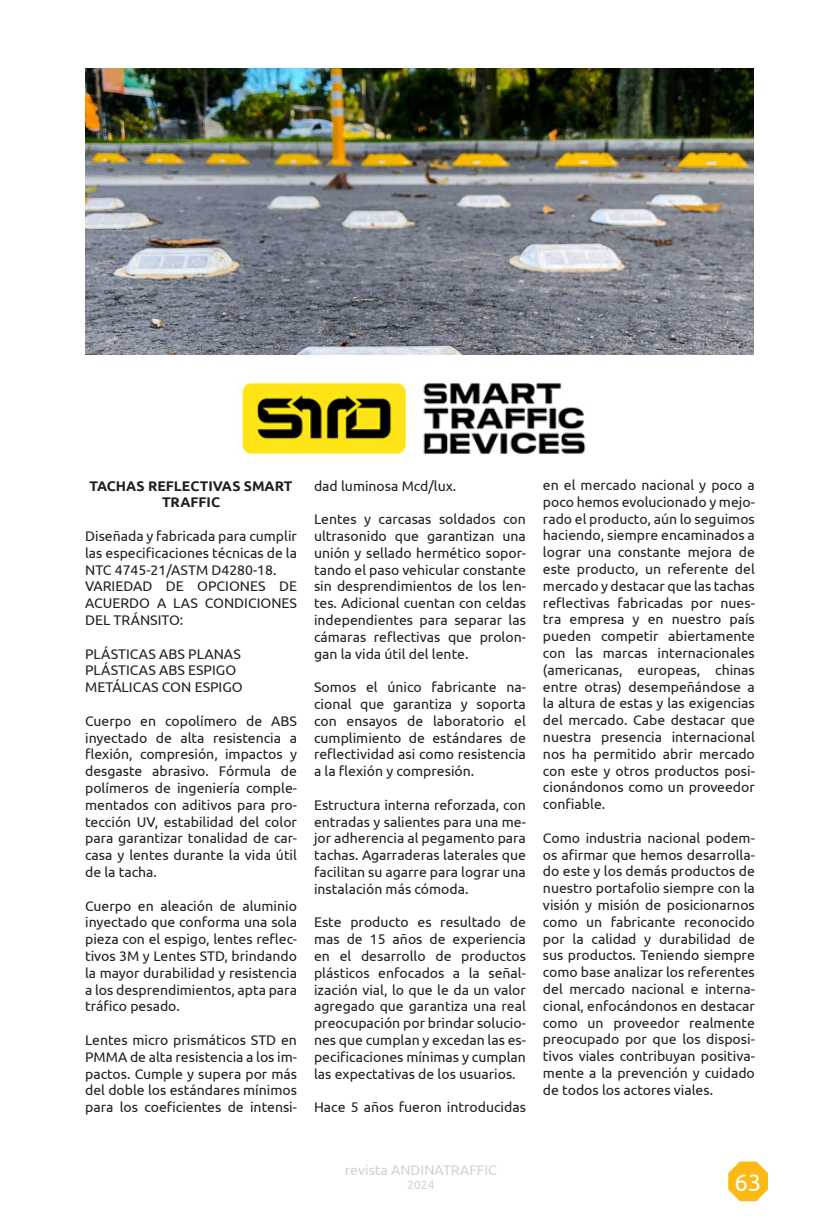
<style>
.page{position:relative;width:823px;height:1219px;background:#fff}
.page>*{position:absolute;margin:0;border:0;box-sizing:border-box;transform-origin:0 0}
.t1{font:24px "Ubuntu";color:#fff}
.t2{font:14px/16.8px "Ubuntu";color:#231f20;text-align:justify}
.t3{font:700 14px/16.8px "Ubuntu";color:#231f20;text-align:center}
.t4{font:14px "Ubuntu";color:#d1d2d4}
.t5{font:12px "Ubuntu";color:#d1d2d4}
</style>
<div class="page">
<svg style="left:728px;top:1161px;width:39px;height:40px;background:#fcc43d"></svg>
<img style="left:240px;top:383px;width:346px;height:72px">
<img style="left:85px;top:68px;width:668px;height:287px">
<p class="t3" style="left:90px;top:477px;width:204px">TACHAS REFLECTIVAS SMART<br>TRAFFIC</p>
<p class="t2" style="left:85px;top:527px;width:213px">Diseñada y fabricada para cumplir las especificaciones técnicas de la NTC 4745-21/ASTM D4280-18.</p>
<p class="t2" style="left:85px;top:577px;width:213px">VARIEDAD DE OPCIONES DE ACUERDO A LAS CONDICIONES DEL TRÁNSITO:</p>
<p class="t2" style="left:85px;top:645px;width:157px">PLÁSTICAS ABS PLANAS</p>
<p class="t2" style="left:85px;top:661px;width:152px">PLÁSTICAS ABS ESPIGO</p>
<p class="t2" style="left:85px;top:678px;width:159px">METÁLICAS CON ESPIGO</p>
<p class="t2" style="left:85px;top:712px;width:213px">Cuerpo en copolímero de ABS inyectado de alta resistencia a flexión, compresión, impactos y desgaste abrasivo. Fórmula de polímeros de ingeniería comple&shy;mentados con aditivos para pro&shy;tección UV, estabilidad del color para garantizar tonalidad de car&shy;casa y lentes durante la vida útil de la tacha.</p>
<p class="t2" style="left:85px;top:897px;width:213px">Cuerpo en aleación de aluminio inyectado que conforma una sola pieza con el espigo, lentes reflec&shy;tivos 3M y Lentes STD, brindando la mayor durabilidad y resistencia a los desprendimientos, apta para tráfico pesado.</p>
<p class="t2" style="left:85px;top:1031px;width:213px">Lentes micro prismáticos STD en PMMA de alta resistencia a los im&shy;pactos. Cumple y supera por más del doble los estándares mínimos para los coeficientes de intensi-</p>
<p class="t2" style="left:314px;top:477px;width:144px">dad luminosa Mcd/lux.</p>
<p class="t2" style="left:314px;top:510px;width:213px">Lentes y carcasas soldados con ultrasonido que garantizan una unión y sellado hermético sopor&shy;tando el paso vehicular constante sin desprendimientos de los len&shy;tes. Adicional cuentan con celdas independientes para separar las cámaras reflectivas que prolon&shy;gan la vida útil del lente.</p>
<p class="t2" style="left:314px;top:678px;width:213px">Somos el único fabricante na&shy;cional que garantiza y soporta con ensayos de laboratorio el cumplimiento de estándares de reflectividad asi como resistencia a la flexión y compresión.</p>
<p class="t2" style="left:314px;top:796px;width:213px">Estructura interna reforzada, con entradas y salientes para una me&shy;jor adherencia al pegamento para tachas. Agarraderas laterales que facilitan su agarre para lograr una instalación más cómoda.</p>
<p class="t2" style="left:314px;top:913px;width:213px">Este producto es resultado de mas de 15 años de experiencia en el desarrollo de productos plásticos enfocados a la señal&shy;ización vial, lo que le da un valor agregado que garantiza una real preocupación por brindar solucio&shy;nes que cumplan y excedan las es&shy;pecificaciones mínimas y cumplan las expectativas de los usuarios.</p>
<p class="t2" style="left:314px;top:1098px;width:213px">Hace 5 años fueron introducidas</p>
<p class="t2" style="left:542px;top:476px;width:213px">en el mercado nacional y poco a poco hemos evolucionado y mejo&shy;rado el producto, aún lo seguimos haciendo, siempre encaminados a lograr una constante mejora de este producto, un referente del mercado y destacar que las tachas reflectivas fabricadas por nues&shy;tra empresa y en nuestro país pueden competir abiertamente con las marcas internacionales (americanas, europeas, chinas entre otras) desempeñándose a la altura de estas y las exigencias del mercado. Cabe destacar que nuestra presencia internacional nos ha permitido abrir mercado con este y otros productos posi&shy;cionándonos como un proveedor confiable.</p>
<p class="t2" style="left:542px;top:829px;width:213px">Como industria nacional podem&shy;os afirmar que hemos desarrolla&shy;do este y los demás productos de nuestro portafolio siempre con la visión y misión de posicionarnos como un fabricante reconocido por la calidad y durabilidad de sus productos. Teniendo siempre como base analizar los referentes del mercado nacional e interna&shy;cional, enfocándonos en destacar como un proveedor realmente preocupado por que los disposi&shy;tivos viales contribuyan positiva&shy;mente a la prevención y cuidado de todos los actores viales.</p>
<p class="t4" style="left:344px;top:1161px;width:153px">revista ANDINATRAFFIC</p>
<p class="t5" style="left:407px;top:1177px;width:29px">2024</p>
<h1 class="t1" style="left:734px;top:1168px;width:28px">63</h1>
</div>
